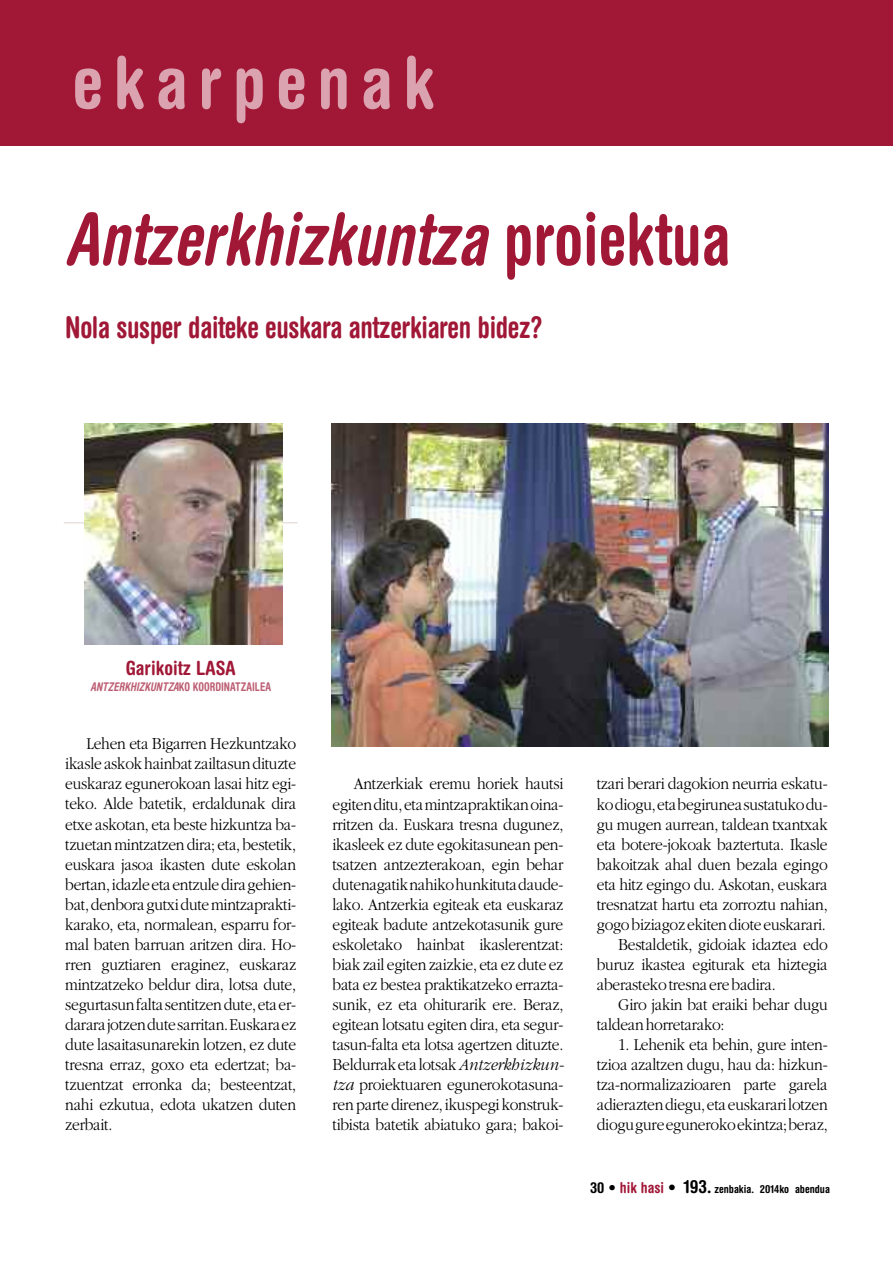
<style>
.page{position:relative;width:893px;height:1263px;background:#fff}
.page>*{position:absolute;margin:0;border:0;box-sizing:border-box;transform-origin:0 0}
.t1{font:italic 700 condensed 72px "Helvetica Rounded";color:#a11837;scale:.9 1}
.t2{font:700 condensed 72px "Helvetica Rounded";letter-spacing:.145em;color:#daa3af}
.t3{font:700 condensed 30px "Helvetica Rounded";letter-spacing:-.015em;color:#a11837;scale:.9 1}
.t4{font:700 condensed 19.5px "Helvetica Rounded";color:#a11837}
.t5{font:300 17.25px/20.1px "Garamond";letter-spacing:-.015em;color:#000;text-align:justify;scale:.9 1}
.t6{font:700 condensed 12px "Helvetica Rounded";color:#bd5e73;scale:.9 1}
.t7{font:700 condensed 11.1px "Helvetica Rounded";color:#000}
.s1{font-style:normal}
.s2{font-style:italic}
.s3{font-size:15px}
.s4{font-size:15px;color:#a11837}
.s5{font-size:15.6px}
.s6{font-size:18px}
</style>
<div class="page">
<div style="left:0;top:0;width:893px;height:146px;background:#a11837"></div>
<hr style="left:64px;top:523px;width:234px;height:1px;background:#ddd2cc">
<img style="left:85px;top:423px;width:198px;height:221px">
<img style="left:331px;top:423px;width:498px;height:323px">
<h1 class="t2" style="left:72px;top:57px;width:364px">ekarpenak</h1>
<h1 class="t1" style="left:65px;top:213px;width:741px">Antzerkhizkuntza <span class="s1">proiektua</span></h1>
<h2 class="t3" style="left:65px;top:316px;width:532px">Nola susper daiteke euskara antzerkiaren bidez?</h2>
<p class="t4" style="left:126px;top:661px;width:111px">Garikoitz LASA</p>
<p class="t6" style="left:90px;top:682px;width:202px"><span class="s2">ANTZERKHIZKUNTZA</span>KO KOORDINATZAILEA</p>
<p class="t5" style="left:65px;top:733px;width:258px;text-indent:21px">Lehen eta Bigarren Hezkuntzako ikasle askokhainbat zailtasundituzte euskaraz egunerokoan lasai hitz egi&shy;teko. Alde batetik, erdaldunak dira etxe askotan, eta beste hizkuntza ba&shy;tzuetanmintzatzendira; eta,bestetik, euskara jasoa ikasten dute eskolan bertan,idazleetaentzulediragehien&shy;bat,denboragutxidutemintzaprakti&shy;karako, eta, normalean, esparru for&shy;mal baten barruan aritzen dira. Ho&shy;rren guztiaren eraginez, euskaraz mintzatzeko beldur dira, lotsa dute, segurtasunfaltasentitzendute,etaer&shy;dararajotzendutesarritan.Euskaraez dute lasaitasunarekin lotzen, ez dute tresna erraz, goxo eta edertzat; ba&shy;tzuentzat erronka da; besteentzat, nahi ezkutua, edota ukatzen duten zerbait.</p>
<p class="t5" style="left:332px;top:773px;width:259px;text-indent:21px">Antzerkiak eremu horiek hautsi egitenditu,etamintzapraktikanoina&shy;rritzen da. Euskara tresna dugunez, ikasleek ez dute egokitasunean pen&shy;tsatzen antzezterakoan, egin behar dutenagatiknahikohunkitutadaude&shy;lako. Antzerkia egiteak eta euskaraz egiteak badute antzekotasunik gure eskoletako hainbat ikaslerentzat: biak zail egiten zaizkie, eta ez dute ez bata ez bestea praktikatzeko errazta&shy;sunik, ez eta ohiturarik ere. Beraz, egitean lotsatu egiten dira, eta segur&shy;tasun-falta eta lotsa agertzen dituzte.<br>Beldurraketalotsak<span class="s2">Antzerkhizkun&shy;tza</span> proiektuaren egunerokotasuna&shy;renpartedirenez, ikuspegi konstruk&shy;tibista batetik abiatuko gara; bakoi-</p>
<p class="t5" style="left:597px;top:773px;width:258px">tzari berari dagokion neurria eskatu-</p>
<p class="t5" style="left:597px;top:793px;width:258px">kodiogu,etabegiruneasustatukodu-</p>
<p class="t5" style="left:597px;top:813px;width:258px">gu mugen aurrean, taldean txantxak</p>
<p class="t5" style="left:597px;top:833px;width:258px">eta botere-jokoak baztertuta. Ikasle</p>
<p class="t5" style="left:597px;top:853px;width:258px">bakoitzak ahal duen bezala egingo</p>
<p class="t5" style="left:597px;top:874px;width:258px">eta hitz egingo du. Askotan, euskara</p>
<p class="t5" style="left:597px;top:894px;width:258px">tresnatzat hartu eta zorroztu nahian,</p>
<p class="t5" style="left:597px;top:914px;width:256px">gogobiziagoz ekitendiote euskarari.</p>
<p class="t5" style="left:618px;top:934px;width:234px">Bestaldetik, gidoiak idaztea edo</p>
<p class="t5" style="left:597px;top:954px;width:258px">buruz ikastea egiturak eta hiztegia</p>
<p class="t5" style="left:597px;top:974px;width:200px">aberastekotresna erebadira.</p>
<p class="t5" style="left:618px;top:994px;width:234px">Giro jakin bat eraiki behar dugu</p>
<p class="t5" style="left:597px;top:1014px;width:143px">taldeanhorretarako:</p>
<p class="t5" style="left:597px;top:1034px;width:258px;text-indent:21px">1. Lehenik eta behin, gure inten&shy;tzioa azaltzen dugu, hau da: hizkun&shy;tza-normalizazioaren parte garela adieraztendiegu,etaeuskararilotzen diogugureegunerokoekintza;beraz,</p>
<p class="t7" style="left:590px;top:1185px;width:241px"><span class="s3">30 •</span> <span class="s4">hik hasi</span> <span class="s5">•</span> <span class="s6">193.</span> zenbakia. 2014ko abendua</p>
</div>
